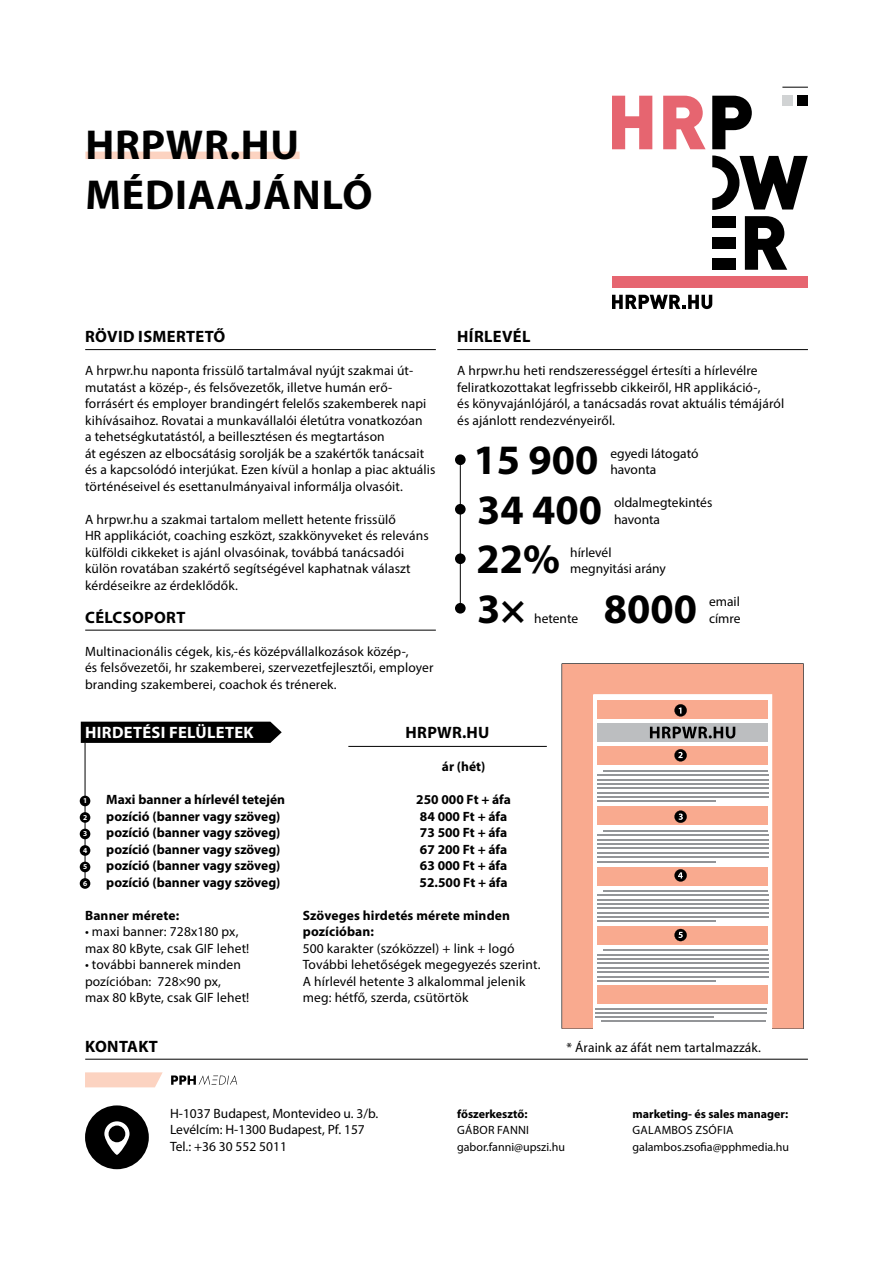
<style>
.page{position:relative;width:893px;height:1263px;background:#fff}
.page>*{position:absolute;margin:0;border:0;box-sizing:border-box;transform-origin:0 0}
.t1{font:700 42px/50.4px "Myriad Pro";letter-spacing:.02em;color:#000}
.t2{font:700 42px/49.5px "Myriad Pro";color:#000}
.t3{font:700 16.5px "Myriad Pro";letter-spacing:.02em;color:#000}
.t4{font:700 16.5px "Myriad Pro";letter-spacing:.02em;color:#fff}
.t5{font:13.5px/16.5px "Myriad Pro";letter-spacing:.01em;color:#000}
.t6{font:700 13.5px/16.5px "Myriad Pro";color:#000}
.t7{font:12px/16.5px "Myriad Pro";color:#000}
.t8{font:700 12px "Myriad Pro";color:#000}
.t9{font:700 7.5px "Myriad Pro";color:#fff}
</style>
<div class="page">
<div style="left:797px;top:96px;width:11px;height:10px;background:#000"></div>
<hr style="left:457px;top:349px;width:351px;height:1px;background:#000">
<div style="left:782px;top:96px;width:11px;height:10px;background:#d1d3d4"></div>
<svg style="left:782px;top:87px;width:26px;height:1px"></svg>
<div style="left:85px;top:152px;width:215px;height:7px;background:#fcd3c1"></div>
<hr style="left:85px;top:349px;width:351px;height:1px;background:#000">
<hr style="left:85px;top:630px;width:351px;height:1px;background:#000">
<div style="left:85px;top:1105px;width:64px;height:64px;background:#000;border-radius:50%"></div>
<svg style="left:104px;top:1121px;width:25px;height:34px"></svg>
<hr style="left:85px;top:1059px;width:723px;height:1px;background:#000">
<svg style="left:171px;top:1075px;width:66px;height:10px"></svg>
<svg style="left:85px;top:1072px;width:78px;height:15px"></svg>
<hr style="left:85px;top:743px;width:1px;height:144px;background:#000">
<div style="left:80px;top:796px;width:10px;height:10px;background:#000;border-radius:50%"></div>
<div style="left:80px;top:812px;width:10px;height:11px;background:#000;border-radius:50%"></div>
<div style="left:80px;top:829px;width:10px;height:10px;background:#000;border-radius:50%"></div>
<div style="left:80px;top:845px;width:10px;height:11px;background:#000;border-radius:50%"></div>
<div style="left:80px;top:862px;width:10px;height:10px;background:#000;border-radius:50%"></div>
<div style="left:80px;top:878px;width:10px;height:11px;background:#000;border-radius:50%"></div>
<svg style="left:81px;top:722px;width:201px;height:21px;background:#080808"></svg>
<hr style="left:348px;top:746px;width:199px;height:1px;background:#000">
<div style="left:455px;top:454px;width:11px;height:11px;background:#000;border-radius:50%"></div>
<div style="left:455px;top:504px;width:11px;height:11px;background:#000;border-radius:50%"></div>
<div style="left:455px;top:553px;width:11px;height:11px;background:#000;border-radius:50%"></div>
<div style="left:455px;top:603px;width:11px;height:11px;background:#000;border-radius:50%"></div>
<hr style="left:460px;top:460px;width:1px;height:148px;background:#000">
<svg style="left:612px;top:96px;width:40px;height:53px"></svg>
<svg style="left:663px;top:96px;width:43px;height:53px"></svg>
<svg style="left:712px;top:96px;width:40px;height:53px"></svg>
<svg style="left:745px;top:216px;width:42px;height:54px"></svg>
<svg style="left:712px;top:155px;width:96px;height:55px"></svg>
<div style="left:712px;top:216px;width:23px;height:12px;background:#000"></div>
<div style="left:712px;top:258px;width:23px;height:12px;background:#000"></div>
<div style="left:712px;top:237px;width:23px;height:12px;background:#000"></div>
<div style="left:612px;top:276px;width:196px;height:12px;background:#e66570"></div>
<svg style="left:612px;top:295px;width:100px;height:14px"></svg>
<div style="left:562px;top:663px;width:242px;height:366px;background:#f9aa8f"></div>
<div style="left:593px;top:695px;width:179px;height:334px;background:#fff"></div>
<div style="left:597px;top:746px;width:171px;height:18px;background:#f9aa8f"></div>
<div style="left:597px;top:700px;width:171px;height:19px;background:#f9aa8f"></div>
<div style="left:597px;top:723px;width:171px;height:19px;background:#bcbec0"></div>
<hr style="left:604px;top:770px;width:164px;height:1px;background:#939598">
<hr style="left:597px;top:774px;width:171px;height:2px;background:#939598">
<hr style="left:597px;top:779px;width:171px;height:1px;background:#939598">
<hr style="left:597px;top:783px;width:171px;height:2px;background:#939598">
<hr style="left:597px;top:801px;width:118px;height:1px;background:#939598">
<hr style="left:597px;top:787px;width:171px;height:2px;background:#939598">
<hr style="left:597px;top:792px;width:171px;height:1px;background:#939598">
<hr style="left:597px;top:796px;width:171px;height:2px;background:#939598">
<div style="left:597px;top:807px;width:171px;height:18px;background:#f9aa8f"></div>
<hr style="left:604px;top:830px;width:164px;height:2px;background:#939598">
<hr style="left:597px;top:834px;width:171px;height:2px;background:#939598">
<hr style="left:597px;top:839px;width:171px;height:1px;background:#939598">
<hr style="left:597px;top:843px;width:171px;height:2px;background:#939598">
<hr style="left:597px;top:861px;width:118px;height:1px;background:#939598">
<hr style="left:597px;top:848px;width:171px;height:1px;background:#939598">
<hr style="left:597px;top:852px;width:171px;height:1px;background:#939598">
<hr style="left:597px;top:856px;width:171px;height:2px;background:#939598">
<div style="left:597px;top:867px;width:171px;height:18px;background:#f9aa8f"></div>
<hr style="left:604px;top:890px;width:164px;height:1px;background:#939598">
<hr style="left:597px;top:894px;width:171px;height:2px;background:#939598">
<hr style="left:597px;top:899px;width:171px;height:1px;background:#939598">
<hr style="left:597px;top:903px;width:171px;height:2px;background:#939598">
<hr style="left:597px;top:921px;width:118px;height:1px;background:#939598">
<hr style="left:597px;top:907px;width:171px;height:2px;background:#939598">
<hr style="left:597px;top:912px;width:171px;height:1px;background:#939598">
<hr style="left:597px;top:916px;width:171px;height:2px;background:#939598">
<hr style="left:604px;top:950px;width:164px;height:1px;background:#939598">
<hr style="left:597px;top:954px;width:171px;height:1px;background:#939598">
<hr style="left:597px;top:958px;width:171px;height:2px;background:#939598">
<hr style="left:597px;top:963px;width:171px;height:1px;background:#939598">
<hr style="left:597px;top:980px;width:118px;height:1px;background:#939598">
<hr style="left:597px;top:967px;width:171px;height:1px;background:#939598">
<hr style="left:597px;top:971px;width:171px;height:2px;background:#939598">
<hr style="left:597px;top:976px;width:171px;height:1px;background:#939598">
<hr style="left:595px;top:1017px;width:118px;height:1px;background:#939598">
<hr style="left:595px;top:1008px;width:171px;height:1px;background:#939598">
<hr style="left:595px;top:1012px;width:171px;height:2px;background:#939598">
<hr style="left:601px;top:1020px;width:165px;height:2px;background:#939598">
<div style="left:597px;top:927px;width:171px;height:18px;background:#f9aa8f"></div>
<div style="left:597px;top:986px;width:171px;height:18px;background:#f9aa8f"></div>
<svg style="left:674px;top:749px;width:13px;height:12px"></svg>
<svg style="left:674px;top:810px;width:13px;height:13px"></svg>
<svg style="left:674px;top:704px;width:13px;height:12px"></svg>
<svg style="left:674px;top:869px;width:13px;height:13px"></svg>
<svg style="left:674px;top:929px;width:13px;height:12px"></svg>
<svg style="left:650px;top:727px;width:85px;height:11px"></svg>
<h1 class="t1" style="left:85px;top:118px;width:289px">HRPWR.HU<br>MÉDIAAJÁNLÓ</h1>
<p class="t3" style="left:85px;top:326px;width:142px">RÖVID ISMERTETŐ</p>
<p class="t5" style="left:85px;top:362px;width:352px">A hrpwr.hu naponta frissülő tartalmával nyújt szakmai út&shy;mutatást a közép-, és felsővezetők, illetve humán erő&shy;forrásért és employer brandingért felelős szakemberek napi kihívásaihoz. Rovatai a munkavállalói életútra vonatkozóan<br>a tehetségkutatástól, a beillesztésen és megtartáson<br>át egészen az elbocsátásig sorolják be a szakértők tanácsait és a kapcsolódó interjúkat. Ezen kívül a honlap a piac aktuális történéseivel és esettanulmányaival informálja olvasóit.</p>
<p class="t5" style="left:85px;top:511px;width:345px">A hrpwr.hu a szakmai tartalom mellett hetente frissülő<br>HR applikációt, coaching eszközt, szakkönyveket és releváns külföldi cikkeket is ajánl olvasóinak, továbbá tanácsadói külön rovatában szakértő segítségével kaphatnak választ kérdéseikre az érdeklődők.</p>
<p class="t3" style="left:85px;top:606px;width:102px">CÉLCSOPORT</p>
<p class="t5" style="left:85px;top:643px;width:350px">Multinacionális cégek, kis,-és középvállalkozások közép-,<br>és felsővezetői, hr szakemberei, szervezetfejlesztői, employer branding szakemberei, coachok és trénerek.</p>
<p class="t3" style="left:457px;top:326px;width:75px">HÍRLEVÉL</p>
<p class="t5" style="left:457px;top:362px;width:329px">A hrpwr.hu heti rendszerességgel értesíti a hírlevélre feliratkozottakat legfrissebb cikkeiről, HR applikáció-,<br>és könyvajánlójáról, a tanácsadás rovat aktuális témájáról és ajánlott rendezvényeiről.</p>
<p class="t5" style="left:610px;top:445px;width:90px">egyedi látogató havonta</p>
<p class="t5" style="left:614px;top:494px;width:100px">oldalmegtekintés havonta</p>
<p class="t5" style="left:570px;top:544px;width:97px">hírlevél megnyitási arány</p>
<p class="t5" style="left:534px;top:610px;width:45px">hetente</p>
<h1 class="t2" style="left:473px;top:434px;width:130px">15 900<br>34 400<br>22%<br>3×</h1>
<h1 class="t1" style="left:604px;top:582px;width:95px">8000</h1>
<p class="t5" style="left:709px;top:593px;width:33px">email címre</p>
<p class="t4" style="left:85px;top:722px;width:170px">HIRDETÉSI FELÜLETEK</p>
<p class="t3" style="left:406px;top:722px;width:85px">HRPWR.HU</p>
<p class="t6" style="left:106px;top:791px;width:180px">Maxi banner a hírlevél tetején pozíció (banner vagy szöveg) pozíció (banner vagy szöveg) pozíció (banner vagy szöveg) pozíció (banner vagy szöveg) pozíció (banner vagy szöveg)</p>
<p class="t6" style="left:85px;top:906px;width:96px">Banner mérete:</p>
<p class="t5" style="left:85px;top:923px;width:166px">• maxi banner: 728x180 px, max 80 kByte, csak GIF lehet!</p>
<p class="t5" style="left:85px;top:956px;width:166px">• további bannerek minden pozícióban: 728×90 px,<br>max 80 kByte, csak GIF lehet!</p>
<p class="t9" style="left:83px;top:796px;width:6px">1</p>
<p class="t9" style="left:83px;top:812px;width:6px">2</p>
<p class="t9" style="left:83px;top:829px;width:6px">3</p>
<p class="t9" style="left:83px;top:845px;width:6px">4</p>
<p class="t9" style="left:83px;top:862px;width:6px">5</p>
<p class="t9" style="left:83px;top:878px;width:6px">6</p>
<p class="t3" style="left:85px;top:1035px;width:74px">KONTAKT</p>
<p class="t6" style="left:442px;top:758px;width:45px">ár (hét)</p>
<p class="t6" style="left:416px;top:791px;width:96px">250 000 Ft + áfa<br>84 000 Ft + áfa<br>73 500 Ft + áfa<br>67 200 Ft + áfa<br>63 000 Ft + áfa<br>52.500 Ft + áfa</p>
<p class="t6" style="left:303px;top:906px;width:209px">Szöveges hirdetés mérete minden pozícióban:</p>
<p class="t5" style="left:303px;top:940px;width:239px">500 karakter (szóközzel) + link + logó További lehetőségek megegyezés szerint.<br>A hírlevél hetente 3 alkalommal jelenik meg: hétfő, szerda, csütörtök</p>
<p class="t5" style="left:566px;top:1039px;width:196px">* Áraink az áfát nem tartalmazzák.</p>
<p class="t5" style="left:170px;top:1105px;width:210px">H-1037 Budapest, Montevideo u. 3/b.<br>Levélcím: H-1300 Budapest, Pf. 157<br>Tel.: +36 30 552 5011</p>
<p class="t8" style="left:457px;top:1106px;width:72px">főszerkesztő:</p>
<p class="t7" style="left:457px;top:1122px;width:109px">GÁBOR FANNI gabor.fanni@upszi.hu</p>
<p class="t8" style="left:632px;top:1106px;width:157px">marketing- és sales manager:</p>
<p class="t7" style="left:632px;top:1122px;width:158px">GALAMBOS ZSÓFIA galambos.zsofia@pphmedia.hu</p>
</div>
